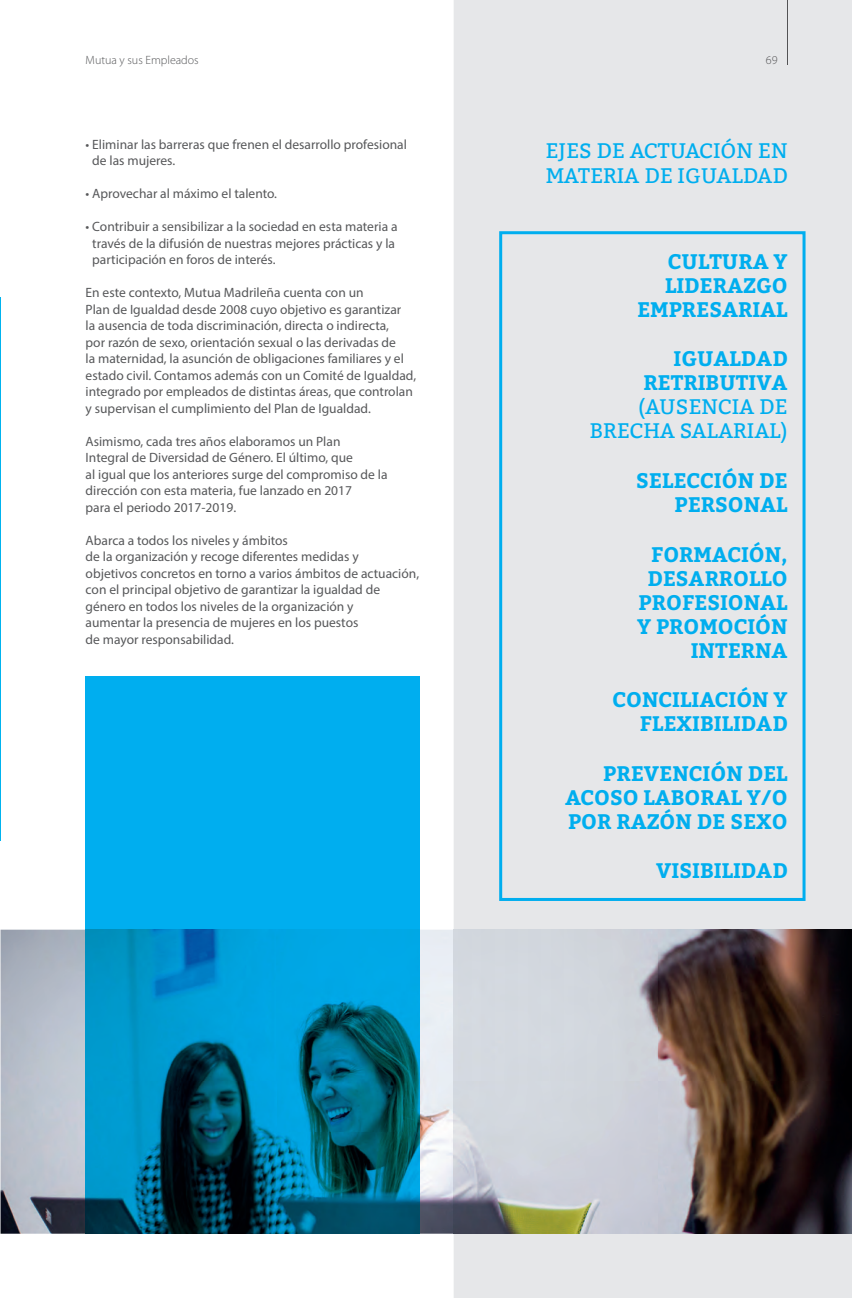
<style>
.page{position:relative;width:852px;height:1298px;background:#fff}
.page>*{position:absolute;margin:0;border:0;box-sizing:border-box;transform-origin:0 0}
.t1{font:700 21px/24px "Bitter";color:#00aeef;text-align:right}
.t2{font:21px/24px "Bitter";color:#00aeef;text-align:right}
.t3{font:13.5px/16.5px "Myriad Pro";color:#57585a}
.t4{font:300 12px "Myriad Pro";color:#57585a}
</style>
<div class="page">
<img style="left:1px;top:930px;width:452px;height:304px">
<svg style="left:453px;top:0;width:398px;height:1298px;background:#d0cfd1"></svg>
<div style="left:766px;top:56px;width:11px;height:8px;background:#e6e7e9"></div>
<hr style="left:787px;top:0;width:1px;height:64px;background:#535355">
<hr style="left:0;top:297px;width:1px;height:543px;background:#00b3ef">
<div style="left:499px;top:231px;width:306px;height:670px;border:3px solid #00aeef"></div>
<div style="left:86px;top:677px;width:333px;height:253px;background:#00aeef"></div>
<img style="left:86px;top:930px;width:333px;height:304px">
<p class="t4" style="left:86px;top:54px;width:115px">Mutua y sus Empleados</p>
<p class="t4" style="left:765px;top:54px;width:13px">69</p>
<p class="t3" style="left:92px;top:136px;width:316px;text-indent:-7px">• Eliminar las barreras que frenen el desarrollo profesional de las mujeres.</p>
<p class="t3" style="left:86px;top:185px;width:193px">• Aprovechar al máximo el talento.</p>
<p class="t3" style="left:92px;top:218px;width:307px;text-indent:-7px">• Contribuir a sensibilizar a la sociedad en esta materia a través de la difusión de nuestras mejores prácticas y la participación en foros de interés.</p>
<p class="t3" style="left:86px;top:284px;width:332px">En este contexto, Mutua Madrileña cuenta con un<br>Plan de Igualdad desde 2008 cuyo objetivo es garantizar<br>la ausencia de toda discriminación, directa o indirecta,<br>por razón de sexo, orientación sexual o las derivadas de<br>la maternidad, la asunción de obligaciones familiares y el estado civil. Contamos además con un Comité de Igualdad, integrado por empleados de distintas áreas, que controlan y supervisan el cumplimiento del Plan de Igualdad.</p>
<p class="t3" style="left:86px;top:433px;width:303px">Asimismo, cada tres años elaboramos un Plan<br>Integral de Diversidad de Género. El último, que<br>al igual que los anteriores surge del compromiso de la dirección con esta materia, fue lanzado en 2017<br>para el periodo 2017-2019.</p>
<p class="t3" style="left:86px;top:532px;width:335px">Abarca a todos los niveles y ámbitos<br>de la organización y recoge diferentes medidas y<br>objetivos concretos en torno a varios ámbitos de actuación, con el principal objetivo de garantizar la igualdad de género en todos los niveles de la organización y<br>aumentar la presencia de mujeres en los puestos<br>de mayor responsabilidad.</p>
<h1 class="t2" style="left:545px;top:139px;width:244px;line-height:25.2px;text-align:left">EJES DE ACTUACIÓN EN<br>MATERIA DE IGUALDAD</h1>
<h1 class="t1" style="left:637px;top:250px;width:152px">CULTURA Y<br>LIDERAZGO<br>EMPRESARIAL</h1>
<h1 class="t1" style="left:643px;top:347px;width:146px">IGUALDAD<br>RETRIBUTIVA</h1>
<h1 class="t2" style="left:589px;top:395px;width:199px">(AUSENCIA DE<br>BRECHA SALARIAL)</h1>
<h1 class="t1" style="left:636px;top:469px;width:153px">SELECCIÓN DE<br>PERSONAL</h1>
<h1 class="t1" style="left:637px;top:542px;width:152px">FORMACIÓN,<br>DESARROLLO<br>PROFESIONAL<br>Y PROMOCIÓN<br>INTERNA</h1>
<h1 class="t1" style="left:612px;top:688px;width:177px">CONCILIACIÓN Y<br>FLEXIBILIDAD</h1>
<h1 class="t1" style="left:565px;top:761px;width:224px;text-align:justify;text-indent:38px">PREVENCIÓN DEL ACOSO LABORAL Y/O POR RAZÓN DE SEXO</h1>
<h1 class="t1" style="left:656px;top:859px;width:133px">VISIBILIDAD</h1>
</div>
